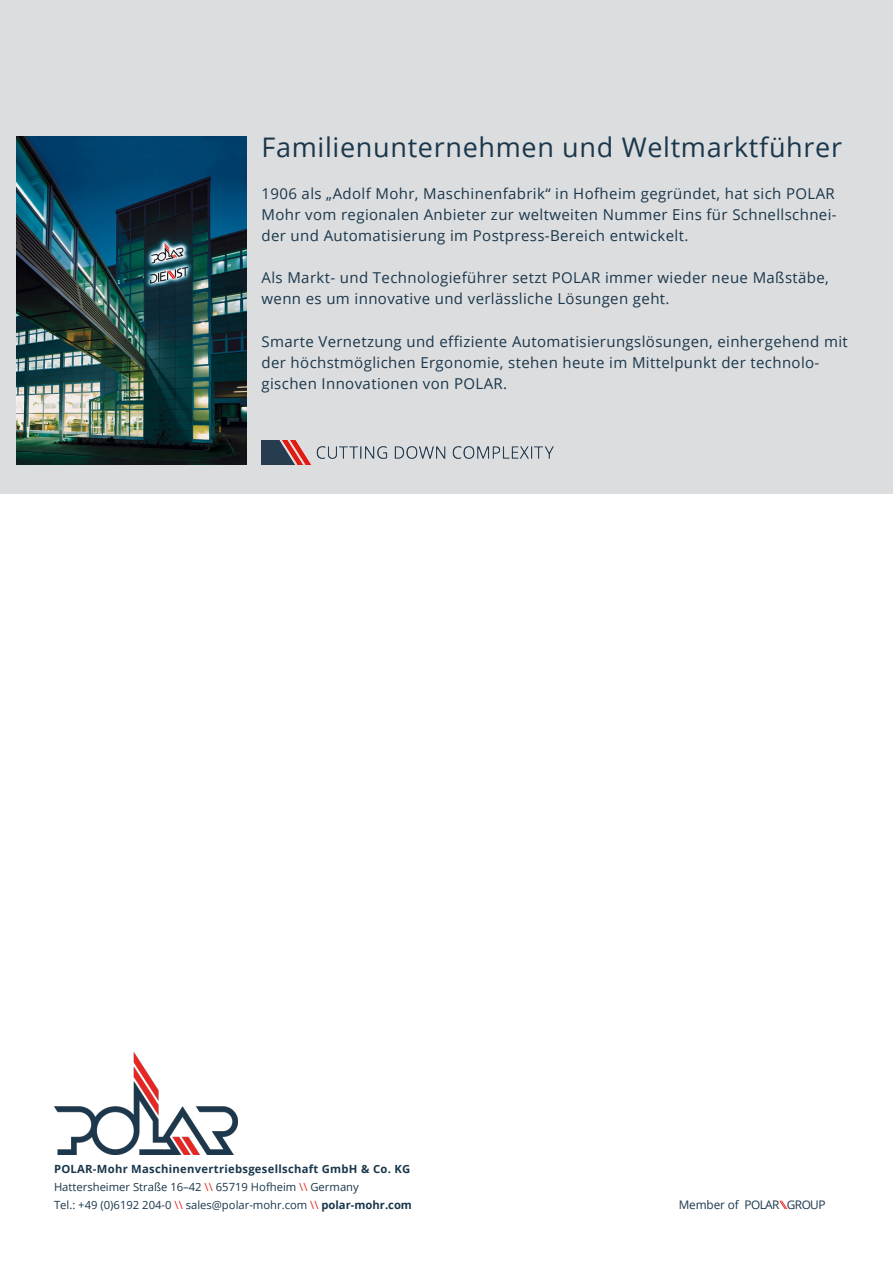
<style>
.page{position:relative;width:893px;height:1263px;background:#fff}
.page>*{position:absolute;margin:0;border:0;box-sizing:border-box;transform-origin:0 0}
.Subhead{font:27px "Open Sans";letter-spacing:.025em;color:#1a374b}
.Subhead-2{font:15px/21px "Open Sans";letter-spacing:.025em;color:#1a374b}
.t1{font:11.85px "Open Sans";letter-spacing:-.05em;color:#1a374b}
.t2{font:11.7px "Open Sans";letter-spacing:-.01em;color:#1a374b}
.t3{font:700 11.25px/18px "Open Sans";letter-spacing:.025em;color:#1a374b}
.t4{font:11.25px "Open Sans";color:#1a374b}
.s1{font-weight:400}
.s2{font-weight:400;color:#e72621}
.s3{color:#e72621}
.s4{font-weight:700}
</style>
<div class="page">
<div style="left:0;top:0;width:893px;height:493px;background:#dcdddf"></div>
<svg style="left:779px;top:1201px;width:8px;height:8px"></svg>
<img style="left:54px;top:1053px;width:184px;height:102px">
<img style="left:17px;top:136px;width:230px;height:328px">
<img style="left:261px;top:440px;width:293px;height:24px">
<p class="Subhead" style="left:261px;top:128px;width:582px">Familienunternehmen und Weltmarktführer</p>
<p class="Subhead-2" style="left:261px;top:183px;width:577px">1906 als „Adolf Mohr, Maschinenfabrik“ in Hofheim gegründet, hat sich POLAR<br>Mohr vom regionalen Anbieter zur weltweiten Nummer Eins für Schnellschnei&shy;der und Automatisierung im Postpress-Bereich entwickelt.</p>
<p class="Subhead-2" style="left:261px;top:267px;width:569px">Als Markt- und Technologieführer setzt POLAR immer wieder neue Maßstäbe, wenn es um innovative und verlässliche Lösungen geht.</p>
<p class="Subhead-2" style="left:261px;top:330px;width:588px">Smarte Vernetzung und effiziente Automatisierungslösungen, einhergehend mit der höchstmöglichen Ergonomie, stehen heute im Mittelpunkt der technolo&shy;gischen Innovationen von POLAR.</p>
<p class="t3" style="left:54px;top:1160px;width:358px">POLAR-Mohr Maschinenvertriebsgesellschaft GmbH &amp; Co. KG<br><span class="s1">Hattersheimer Straße 16–42</span> <span class="s2">\\</span> <span class="s1">65719 Hofheim</span> <span class="s2">\\</span> <span class="s1">Germany</span></p>
<p class="t4" style="left:54px;top:1197px;width:359px">Tel.: +49 (0)6192 204-0 <span class="s3">\\</span> sales@polar-mohr.com <span class="s3">\\</span> <span class="s4">polar-mohr.com</span></p>
<p class="t2" style="left:679px;top:1197px;width:61px">Member of</p>
<p class="t1" style="left:744px;top:1196px;width:36px">POLAR</p>
<p class="t1" style="left:787px;top:1196px;width:40px">GROUP</p>
</div>
